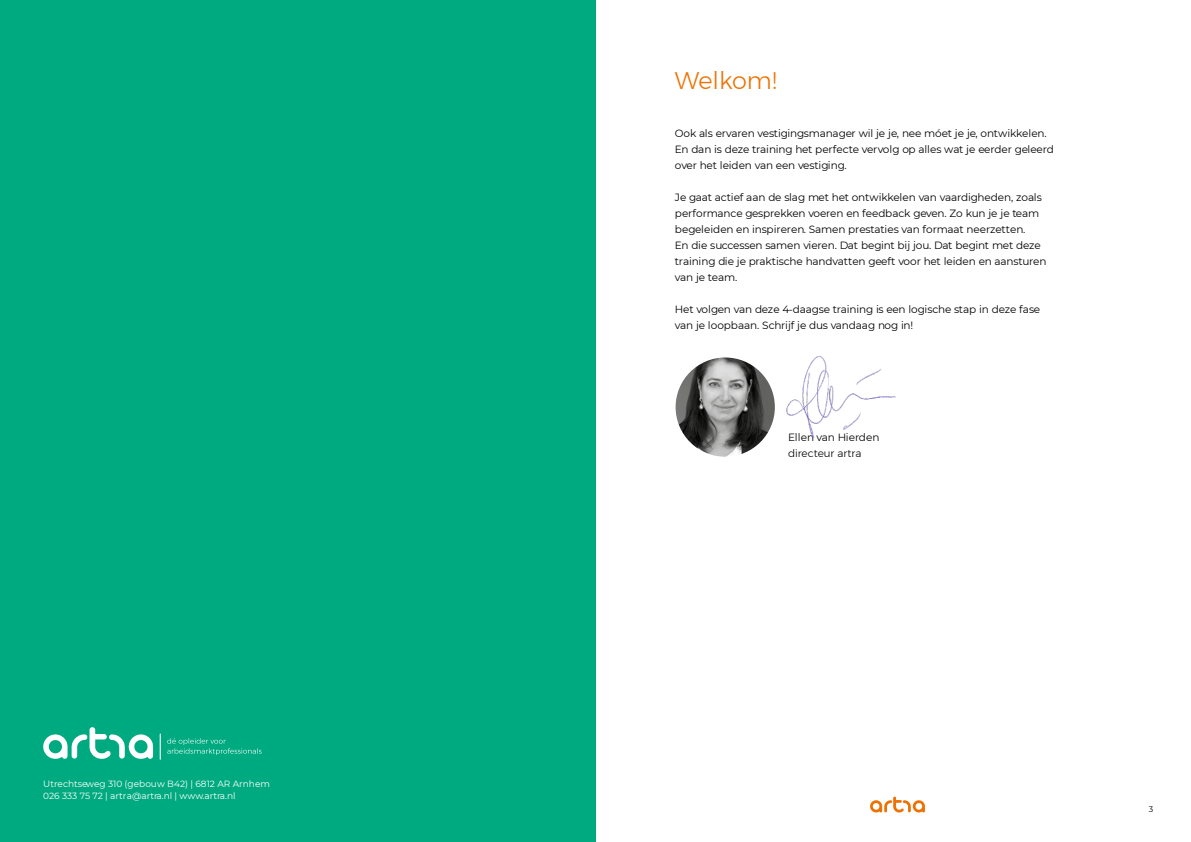
<style>
.page{position:relative;width:1191px;height:842px;background:#fff}
.page>*{position:absolute;margin:0;border:0;box-sizing:border-box;transform-origin:0 0}
.t1{font:300 24px "Montserrat";color:#ee7203}
.t2{font:10.5px/16px "Montserrat";letter-spacing:-.015em;color:#000}
.t3{font:300 10.5px "Montserrat";letter-spacing:-.005em;color:#000}
.t4{font:9px/12px "Montserrat";color:#fff}
.t5{font:8px "Montserrat";color:#000}
</style>
<div class="page">
<svg style="left:870px;top:797px;width:55px;height:15px"></svg>
<img style="left:786px;top:356px;width:110px;height:82px">
<img style="left:675px;top:357px;width:100px;height:100px;border-radius:50px">
<div style="left:0;top:0;width:595px;height:842px;background:#00aa80"></div>
<svg style="left:43px;top:727px;width:110px;height:32px"></svg>
<svg style="left:160px;top:733px;width:1px;height:27px"></svg>
<svg style="left:167px;top:738px;width:94px;height:17px"></svg>
<p class="t4" style="left:43px;top:777px;width:228px">Utrechtseweg 310 (gebouw B42) | 6812 AR Arnhem<br>026 333 75 72 | artra@artra.nl | www.artra.nl</p>
<h1 class="t1" style="left:675px;top:62px;width:103px">Welkom!</h1>
<p class="t2" style="left:675px;top:125px;width:380px">Ook als ervaren vestigingsmanager wil je je, nee móet je je, ontwikkelen.<br>En dan is deze training het perfecte vervolg op alles wat je eerder geleerd over het leiden van een vestiging.</p>
<p class="t2" style="left:675px;top:189px;width:373px">Je gaat actief aan de slag met het ontwikkelen van vaardigheden, zoals performance gesprekken voeren en feedback geven. Zo kun je je team begeleiden en inspireren. Samen prestaties van formaat neerzetten.<br>En die successen samen vieren. Dat begint bij jou. Dat begint met deze training die je praktische handvatten geeft voor het leiden en aansturen van je team.</p>
<p class="t2" style="left:675px;top:301px;width:367px">Het volgen van deze 4-daagse training is een logische stap in deze fase van je loopbaan. Schrijf je dus vandaag nog in!</p>
<p class="t2" style="left:788px;top:429px;width:93px">Ellen van Hierden</p>
<p class="t3" style="left:788px;top:445px;width:75px">directeur artra</p>
<p class="t5" style="left:1149px;top:803px;width:6px">3</p>
</div>
